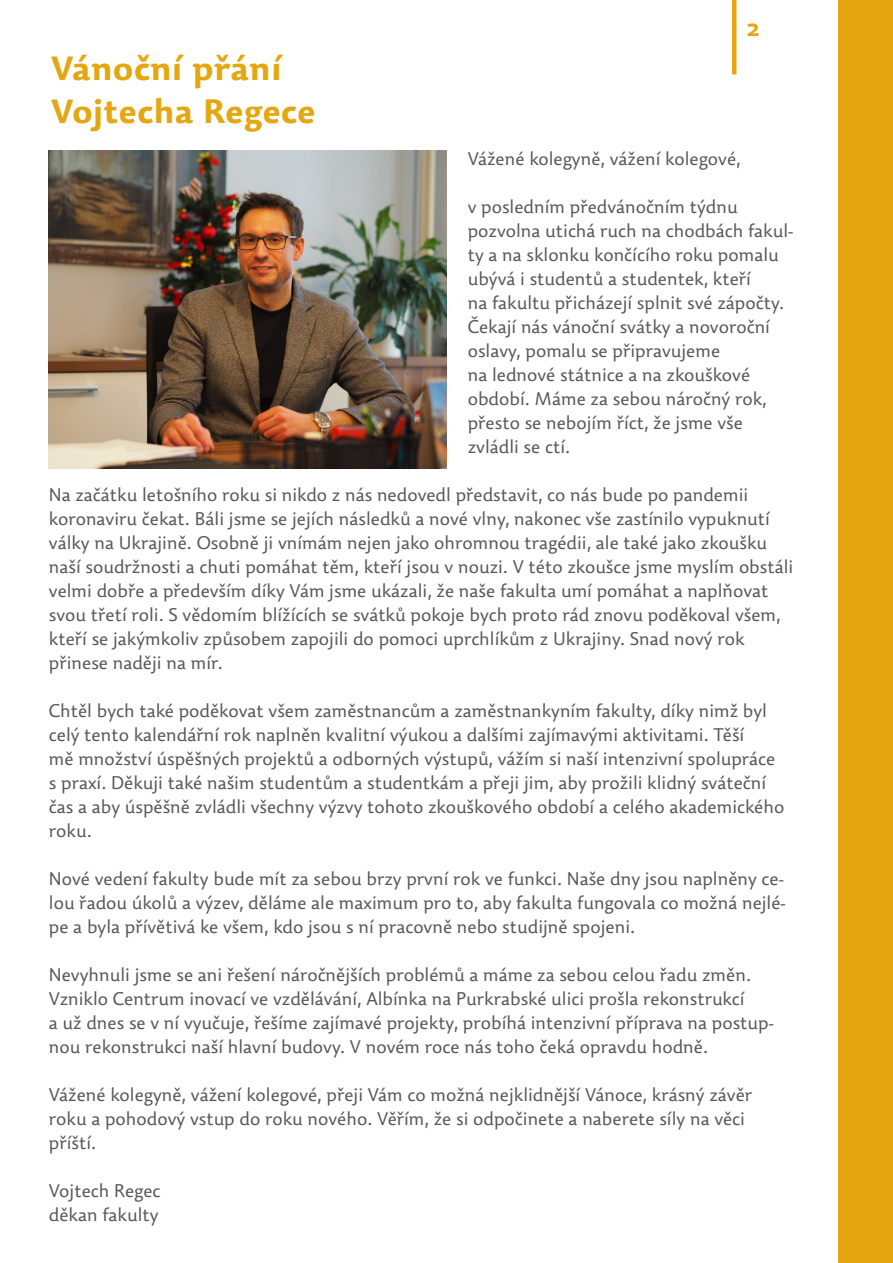
<style>
.page{position:relative;width:893px;height:1263px;background:#fff}
.page>*{position:absolute;margin:0;border:0;box-sizing:border-box;transform-origin:0 0}
.t1{font:700 33px/43.5px "Dederon SDOT";color:#e5a710}
.t2{font:700 22.5px "Dederon SDOT";color:#e5a710}
.t3{font:300 18px/24px "Dederon SLOT";color:#57585a}
</style>
<div class="page">
<div style="left:839px;top:0;width:54px;height:1263px;background:#e5a710"></div>
<img style="left:49px;top:151px;width:397px;height:317px">
<hr style="left:732px;top:0;width:4px;height:74px;background:#e5a710">
<p class="t1" style="left:51px;top:46px;width:266px">Vánoční přání<br>Vojtecha Regece</p>
<p class="t2" style="left:747px;top:14px;width:14px">2</p>
<p class="t3" style="left:468px;top:147px;width:274px">Vážené kolegyně, vážení kolegové,</p>
<p class="t3" style="left:468px;top:195px;width:327px">v posledním předvánočním týdnu pozvolna utichá ruch na chodbách fakul&shy;ty a na sklonku končícího roku pomalu ubývá i studentů a studentek, kteří<br>na fakultu přicházejí splnit své zápočty.<br>Čekají nás vánoční svátky a novoroční oslavy, pomalu se připravujeme<br>na lednové státnice a na zkouškové období. Máme za sebou náročný rok, přesto se nebojím říct, že jsme vše zvládli se ctí.</p>
<p class="t3" style="left:49px;top:483px;width:746px">Na začátku letošního roku si nikdo z nás nedovedl představit, co nás bude po pandemii koronaviru čekat. Báli jsme se jejích následků a nové vlny, nakonec vše zastínilo vypuknutí války na Ukrajině. Osobně ji vnímám nejen jako ohromnou tragédii, ale také jako zkoušku naší soudržnosti a chuti pomáhat těm, kteří jsou v nouzi. V této zkoušce jsme myslím obstáli velmi dobře a především díky Vám jsme ukázali, že naše fakulta umí pomáhat a naplňovat svou třetí roli. S vědomím blížících se svátků pokoje bych proto rád znovu poděkoval všem, kteří se jakýmkoliv způsobem zapojili do pomoci uprchlíkům z Ukrajiny. Snad nový rok přinese naději na mír.</p>
<p class="t3" style="left:49px;top:699px;width:737px">Chtěl bych také poděkovat všem zaměstnancům a zaměstnankyním fakulty, díky nimž byl celý tento kalendářní rok naplněn kvalitní výukou a dalšími zajímavými aktivitami. Těší<br>mě množství úspěšných projektů a odborných výstupů, vážím si naší intenzivní spolupráce s praxí. Děkuji také našim studentům a studentkám a přeji jim, aby prožili klidný sváteční čas a aby úspěšně zvládli všechny výzvy tohoto zkouškového období a celého akademického roku.</p>
<p class="t3" style="left:49px;top:867px;width:738px;text-align:justify">Nové vedení fakulty bude mít za sebou brzy první rok ve funkci. Naše dny jsou naplněny ce&shy;lou řadou úkolů a výzev, děláme ale maximum pro to, aby fakulta fungovala co možná nejlé&shy;pe a byla přívětivá ke všem, kdo jsou s ní pracovně nebo studijně spojeni.</p>
<p class="t3" style="left:49px;top:963px;width:726px">Nevyhnuli jsme se ani řešení náročnějších problémů a máme za sebou celou řadu změn.<br>Vzniklo Centrum inovací ve vzdělávání, Albínka na Purkrabské ulici prošla rekonstrukcí<br>a už dnes se v ní vyučuje, řešíme zajímavé projekty, probíhá intenzivní příprava na postup&shy;nou rekonstrukci naší hlavní budovy. V novém roce nás toho čeká opravdu hodně.</p>
<p class="t3" style="left:49px;top:1083px;width:705px">Vážené kolegyně, vážení kolegové, přeji Vám co možná nejklidnější Vánoce, krásný závěr roku a pohodový vstup do roku nového. Věřím, že si odpočinete a naberete síly na věci příští.</p>
<p class="t3" style="left:49px;top:1179px;width:113px">Vojtech Regec</p>
<p class="t3" style="left:49px;top:1203px;width:111px">děkan fakulty</p>
</div>
